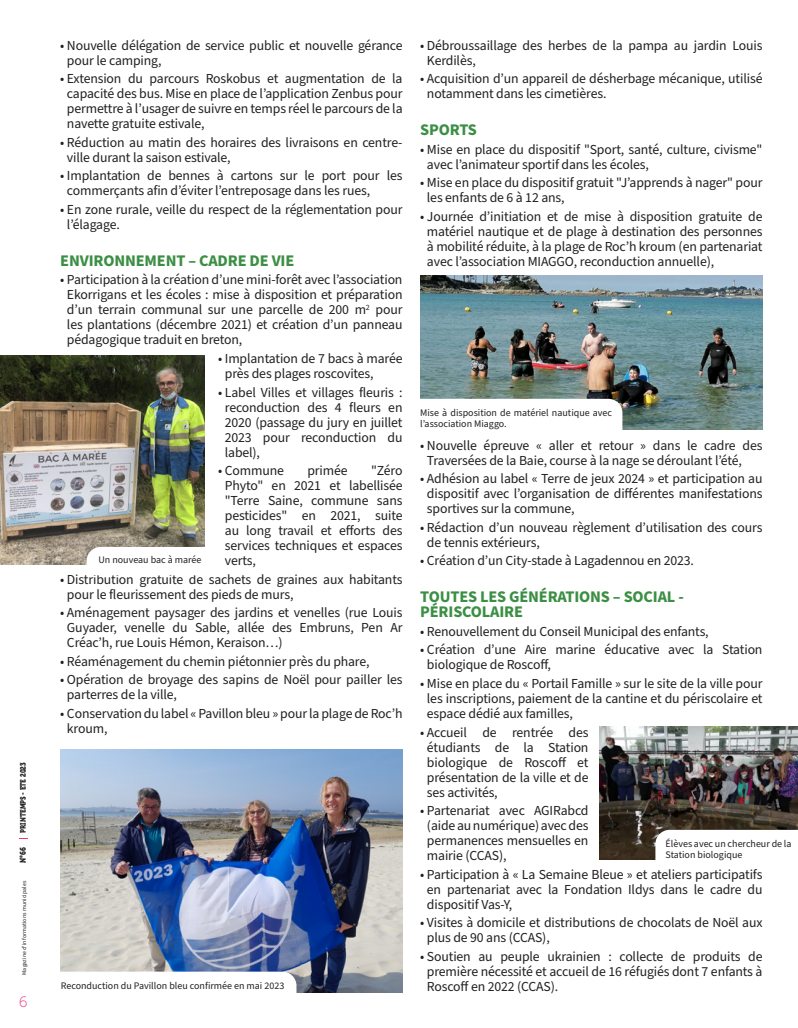
<style>
.page{position:relative;width:798px;height:1028px;background:#fff}
.page>*{position:absolute;margin:0;border:0;box-sizing:border-box;transform-origin:0 0}
.t1{font:700 16.25px/15px "Source Sans Pro";letter-spacing:-.01em;color:#3b8f44}
.t2{font:15px "Museo 100";color:#ef377f}
.t3{font:13.75px/15px "Source Sans Pro";letter-spacing:-.01em;color:#231f20}
.t4{font:10px/10.8px "Source Sans Pro";color:#231f20}
.t5{font:8.25px "Museo 900";color:#231f20;scale:.8 1}
.t6{font:7.75px "Museo 900";color:#231f20;scale:.8 1}
.t7{font:5.75px "Source Sans Pro";letter-spacing:.02em;color:#231f20}
</style>
<div class="page">
<img style="left:0;top:355px;width:204px;height:209px">
<img style="left:60px;top:749px;width:342px;height:243px">
<img style="left:420px;top:275px;width:342px;height:154px">
<img style="left:599px;top:726px;width:198px;height:133px">
<svg style="left:86px;top:547px;width:118px;height:18px"></svg>
<svg style="left:60px;top:971px;width:236px;height:21px"></svg>
<svg style="left:420px;top:399px;width:202px;height:30px"></svg>
<svg style="left:655px;top:829px;width:142px;height:31px"></svg>
<p class="t6" style="left:19px;top:832px;width:89px;rotate:-90deg">PRINTEMPS - ETE 2023</p>
<p class="t5" style="left:18px;top:863px;width:22px;rotate:-90deg">N°66</p>
<p class="t7" style="left:21px;top:974px;width:95px;rotate:-90deg">Magazine d'informations municipales</p>
<p class="t2" style="left:19px;top:993px;width:10px">6</p>
<p class="t3" style="left:67px;top:38px;width:337px;text-indent:-7px">• Nouvelle délégation de service public et nouvelle gérance pour le camping,</p>
<p class="t3" style="left:67px;top:71px;width:337px;text-align:justify;text-indent:-7px">• Extension du parcours Roskobus et augmentation de la capacité des bus. Mise en place de l’application Zenbus pour permettre à l’usager de suivre en temps réel le parcours de la navette gratuite estivale,</p>
<p class="t3" style="left:67px;top:135px;width:337px;text-indent:-7px">• Réduction au matin des horaires des livraisons en centre&shy;ville durant la saison estivale,</p>
<p class="t3" style="left:67px;top:169px;width:337px;text-indent:-7px">• Implantation de bennes à cartons sur le port pour les commerçants afin d’éviter l’entreposage dans les rues,</p>
<p class="t3" style="left:67px;top:202px;width:337px;text-indent:-7px">• En zone rurale, veille du respect de la réglementation pour l’élagage.</p>
<p class="t1" style="left:60px;top:253px;width:235px">ENVIRONNEMENT – CADRE DE VIE</p>
<p class="t3" style="left:67px;top:273px;width:337px;text-align:justify;text-indent:-7px">• Participation à la création d’une mini-forêt avec l’association Ekorrigans et les écoles : mise à disposition et préparation d’un terrain communal sur une parcelle de 200 m<sup>2</sup> pour les plantations (décembre 2021) et création d’un panneau pédagogique traduit en breton,</p>
<p class="t3" style="left:225px;top:351px;width:179px;text-indent:-7px">• Implantation de 7 bacs à marée près des plages roscovites,</p>
<p class="t3" style="left:225px;top:385px;width:179px;text-align:justify;text-indent:-7px">• Label Villes et villages fleuris : reconduction des 4 fleurs en 2020 (passage du jury en juillet 2023 pour reconduction du label),</p>
<p class="t3" style="left:218px;top:463px;width:67px">• Commune</p>
<p class="t3" style="left:307px;top:463px;width:42px">primée</p>
<p class="t3" style="left:225px;top:463px;width:179px;text-align:justify;text-indent:146px">"Zéro Phyto" en 2021 et labellisée "Terre Saine, commune sans pesticides" en 2021, suite au long travail et efforts des services techniques et espaces verts,</p>
<p class="t3" style="left:67px;top:572px;width:337px;text-indent:-7px">• Distribution gratuite de sachets de graines aux habitants pour le fleurissement des pieds de murs,</p>
<p class="t3" style="left:67px;top:605px;width:337px;text-align:justify;text-indent:-7px">• Aménagement paysager des jardins et venelles (rue Louis Guyader, venelle du Sable, allée des Embruns, Pen Ar Créac’h, rue Louis Hémon, Keraison…)</p>
<p class="t3" style="left:60px;top:654px;width:311px">• Réaménagement du chemin piétonnier près du phare,</p>
<p class="t3" style="left:67px;top:673px;width:337px;text-indent:-7px">• Opération de broyage des sapins de Noël pour pailler les parterres de la ville,</p>
<p class="t3" style="left:67px;top:706px;width:337px;text-indent:-7px">• Conservation du label «Pavillon bleu » pour la plage de Roc’h kroum,</p>
<p class="t4" style="left:98px;top:554px;width:104px">Un nouveau bac à marée</p>
<p class="t4" style="left:61px;top:980px;width:225px">Reconduction du Pavillon bleu confirmée en mai 2023</p>
<p class="t3" style="left:427px;top:38px;width:337px;text-indent:-7px">• Débroussaillage des herbes de la pampa au jardin Louis<br>Kerdilès,</p>
<p class="t3" style="left:427px;top:71px;width:337px;text-indent:-7px">• Acquisition d’un appareil de désherbage mécanique, utilisé notamment dans les cimetières.</p>
<p class="t1" style="left:420px;top:123px;width:58px">SPORTS</p>
<p class="t3" style="left:427px;top:142px;width:337px;text-indent:-7px">• Mise en place du dispositif "Sport, santé, culture, civisme" avec l’animateur sportif dans les écoles,</p>
<p class="t3" style="left:427px;top:176px;width:337px;text-indent:-7px">• Mise en place du dispositif gratuit "J’apprends à nager" pour les enfants de 6 à 12 ans,</p>
<p class="t3" style="left:427px;top:209px;width:337px;text-align:justify;text-indent:-7px">• Journée d’initiation et de mise à disposition gratuite de matériel nautique et de plage à destination des personnes à mobilité réduite, à la plage de Roc’h kroum (en partenariat avec l’association MIAGGO, reconduction annuelle),</p>
<p class="t4" style="left:420px;top:408px;width:193px">Mise à disposition de matériel nautique avec l’association Miaggo.</p>
<p class="t3" style="left:427px;top:438px;width:337px;text-indent:-7px">• Nouvelle épreuve « aller et retour » dans le cadre des<br>Traversées de la Baie, course à la nage se déroulant l’été,</p>
<p class="t3" style="left:427px;top:471px;width:337px;text-align:justify;text-indent:-7px">• Adhésion au label « Terre de jeux 2024 » et participation au dispositif avec l’organisation de différentes manifestations sportives sur la commune,</p>
<p class="t3" style="left:427px;top:520px;width:337px;text-indent:-7px">• Rédaction d’un nouveau règlement d’utilisation des cours de tennis extérieurs,</p>
<p class="t3" style="left:420px;top:553px;width:275px">• Création d’un City-stade à Lagadennou en 2023.</p>
<p class="t1" style="left:420px;top:590px;width:265px">TOUTES LES GÉNÉRATIONS – SOCIAL -<br>PÉRISCOLAIRE</p>
<p class="t3" style="left:420px;top:624px;width:290px">• Renouvellement du Conseil Municipal des enfants,</p>
<p class="t3" style="left:427px;top:642px;width:337px;text-indent:-7px">• Création d’une Aire marine éducative avec la Station biologique de Roscoff,</p>
<p class="t3" style="left:427px;top:676px;width:337px;text-align:justify;text-indent:-7px">• Mise en place du « Portail Famille » sur le site de la ville pour les inscriptions, paiement de la cantine et du périscolaire et espace dédié aux familles,</p>
<p class="t3" style="left:427px;top:725px;width:163px;text-align:justify;text-indent:-7px">• Accueil de rentrée des étudiants de la Station biologique de Roscoff et présentation de la ville et de ses activités,</p>
<p class="t3" style="left:427px;top:803px;width:163px;text-align:justify;text-indent:-7px">• Partenariat avec AGIRabcd (aide au numérique) avec des permanences mensuelles en mairie (CCAS),</p>
<p class="t3" style="left:427px;top:867px;width:337px;text-align:justify;text-indent:-7px">• Participation à « La Semaine Bleue » et ateliers participatifs en partenariat avec la Fondation Ildys dans le cadre du dispositif Vas-Y,</p>
<p class="t3" style="left:427px;top:915px;width:337px;text-indent:-7px">• Visites à domicile et distributions de chocolats de Noël aux plus de 90 ans (CCAS),</p>
<p class="t3" style="left:427px;top:949px;width:337px;text-align:justify;text-indent:-7px">• Soutien au peuple ukrainien : collecte de produits de première nécessité et accueil de 16 réfugiés dont 7 enfants à Roscoff en 2022 (CCAS).</p>
<p class="t4" style="left:665px;top:839px;width:127px">Élèves avec un chercheur de la<br>Station biologique</p>
</div>
